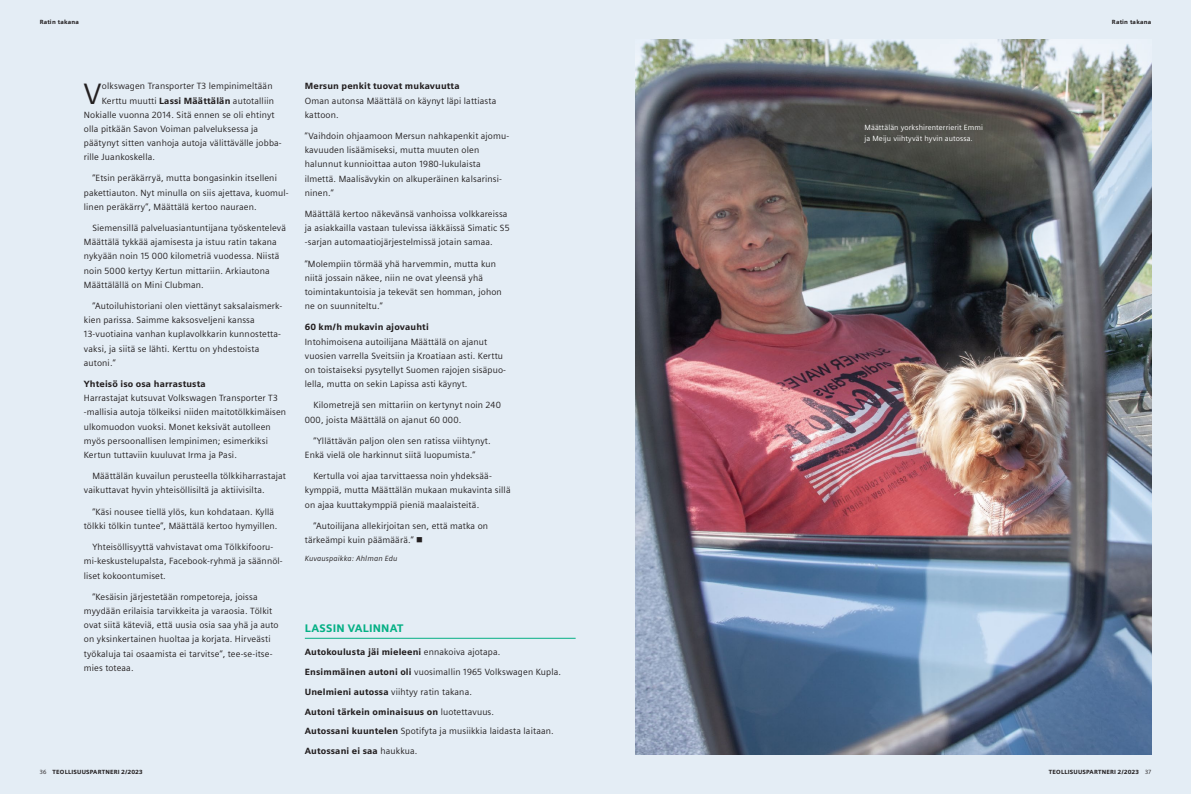
<style>
.page{position:relative;width:1191px;height:794px;background:#e4edf5}
.page>*{position:absolute;margin:0;border:0;box-sizing:border-box;transform-origin:0 0}
.t1{font:29.5px "Siemens Sans";color:#231f20}
.t2{font:900 11px "Siemens Sans";letter-spacing:.02em;color:#05b085}
.t3{font:9px/14.2px "Siemens Sans";letter-spacing:.015em;color:#231f20}
.t4{font:900 9px "Siemens Sans";letter-spacing:.015em;color:#231f20}
.t5{font:7.5px/10.6px "Siemens Sans";letter-spacing:.015em;color:#fff}
.t6{font:italic 7.5px "Siemens Sans";letter-spacing:.015em;color:#231f20}
.t7{font:900 6px "Siemens Sans";letter-spacing:.03em;color:#231f20}
.s1{font-weight:900}
.s2{font-weight:400}
</style>
<div class="page">
<img style="left:635px;top:40px;width:516px;height:714px">
<hr style="left:305px;top:638px;width:270px;height:1px;background:#05b085">
<p class="t7" style="left:40px;top:17px;width:41px">Ratin takana</p>
<p class="t7" style="left:1112px;top:17px;width:41px">Ratin takana</p>
<h1 class="t1" style="left:84px;top:71px;width:19px">V</h1>
<p class="t3" style="left:102px;top:78px;width:172px">olkswagen Transporter T3 lempinimeltään</p>
<p class="t3" style="left:102px;top:93px;width:174px">Kerttu muutti <span class="s1">Lassi Määttälän</span> autotalliin</p>
<p class="t3" style="left:84px;top:107px;width:192px">Nokialle vuonna 2014. Sitä ennen se oli ehtinyt</p>
<p class="t3" style="left:84px;top:121px;width:176px">olla pitkään Savon Voiman palveluksessa ja</p>
<p class="t3" style="left:84px;top:135px;width:199px">päätynyt sitten vanhoja autoja välittävälle jobba-</p>
<p class="t3" style="left:84px;top:149px;width:73px">rille Juankoskella.</p>
<p class="t3" style="left:84px;top:171px;width:206px;text-indent:9px">”Etsin peräkärryä, mutta bongasinkin itselleni pakettiauton. Nyt minulla on siis ajettava, kuomul&shy;linen peräkärry”, Määttälä kertoo nauraen.</p>
<p class="t3" style="left:84px;top:220px;width:204px;text-indent:9px">Siemensillä palveluasiantuntijana työskentelevä Määttälä tykkää ajamisesta ja istuu ratin takana nykyään noin 15 000 kilometriä vuodessa. Niistä noin 5000 kertyy Kertun mittariin. Arkiautona Määttälällä on Mini Clubman.</p>
<p class="t3" style="left:84px;top:298px;width:200px;text-indent:9px">”Autoiluhistoriani olen viettänyt saksalaismerk&shy;kien parissa. Saimme kaksosveljeni kanssa 13-vuotiaina vanhan kuplavolkkarin kunnostetta&shy;vaksi, ja siitä se lähti. Kerttu on yhdestoista autoni.”</p>
<p class="t4" style="left:84px;top:377px;width:124px">Yhteisö iso osa harrastusta</p>
<p class="t3" style="left:84px;top:390px;width:204px">Harrastajat kutsuvat Volkswagen Transporter T3 -mallisia autoja tölkeiksi niiden maitotölkkimäisen ulkomuodon vuoksi. Monet keksivät autolleen myös persoonallisen lempinimen; esimerkiksi Kertun tuttaviin kuuluvat Irma ja Pasi.</p>
<p class="t3" style="left:84px;top:468px;width:203px;text-indent:9px">Määttälän kuvailun perusteella tölkkiharrastajat vaikuttavat hyvin yhteisöllisiltä ja aktiivisilta.</p>
<p class="t3" style="left:84px;top:504px;width:195px;text-align:center">”Käsi nousee tiellä ylös, kun kohdataan. Kyllä tölkki tölkin tuntee”, Määttälä kertoo hymyillen.</p>
<p class="t3" style="left:84px;top:539px;width:200px;text-indent:9px">Yhteisöllisyyttä vahvistavat oma Tölkkifooru&shy;mi-keskustelupalsta, Facebook-ryhmä ja säännöl&shy;liset kokoontumiset.</p>
<p class="t3" style="left:84px;top:589px;width:196px;text-indent:9px">”Kesäisin järjestetään rompetoreja, joissa myydään erilaisia tarvikkeita ja varaosia. Tölkit ovat siitä käteviä, että uusia osia saa yhä ja auto on yksinkertainen huoltaa ja korjata. Hirveästi työkaluja tai osaamista ei tarvitse”, tee-se-itse&shy;mies toteaa.</p>
<p class="t4" style="left:305px;top:79px;width:156px">Mersun penkit tuovat mukavuutta</p>
<p class="t3" style="left:305px;top:93px;width:193px">Oman autonsa Määttälä on käynyt läpi lattiasta kattoon.</p>
<p class="t3" style="left:305px;top:128px;width:206px">”Vaihdoin ohjaamoon Mersun nahkapenkit ajomu&shy;kavuuden lisäämiseksi, mutta muuten olen halunnut kunnioittaa auton 1980-lukulaista ilmettä. Maalisävykin on alkuperäinen kalsarinsi&shy;ninen.”</p>
<p class="t3" style="left:305px;top:206px;width:206px">Määttälä kertoo näkevänsä vanhoissa volkkareissa ja asiakkailla vastaan tulevissa iäkkäissä Simatic S5 -sarjan automaatiojärjestelmissä jotain samaa.</p>
<p class="t3" style="left:305px;top:256px;width:198px">”Molempiin törmää yhä harvemmin, mutta kun niitä jossain näkee, niin ne ovat yleensä yhä toimintakuntoisia ja tekevät sen homman, johon ne on suunniteltu.”</p>
<p class="t4" style="left:305px;top:320px;width:125px">60 km/h mukavin ajovauhti</p>
<p class="t3" style="left:305px;top:334px;width:203px">Intohimoisena autoilijana Määttälä on ajanut vuosien varrella Sveitsiin ja Kroatiaan asti. Kerttu on toistaiseksi pysytellyt Suomen rajojen sisäpuo&shy;lella, mutta on sekin Lapissa asti käynyt.</p>
<p class="t3" style="left:305px;top:397px;width:198px;text-indent:9px">Kilometrejä sen mittariin on kertynyt noin 240<br>000, joista Määttälä on ajanut 60 000.</p>
<p class="t3" style="left:305px;top:433px;width:187px;text-indent:9px">”Yllättävän paljon olen sen ratissa viihtynyt.<br>Enkä vielä ole harkinnut siitä luopumista.”</p>
<p class="t3" style="left:305px;top:468px;width:207px;text-indent:9px">Kertulla voi ajaa tarvittaessa noin yhdeksää&shy;kymppiä, mutta Määttälän mukaan mukavinta sillä on ajaa kuuttakymppiä pieniä maalaisteitä.</p>
<p class="t3" style="left:305px;top:518px;width:185px;text-indent:9px">”Autoilijana allekirjoitan sen, että matka on tärkeämpi kuin päämäärä.” ■</p>
<p class="t6" style="left:305px;top:552px;width:94px">Kuvauspaikka: Ahlman Edu</p>
<p class="t2" style="left:305px;top:619px;width:100px">LASSIN VALINNAT</p>
<p class="t4" style="left:305px;top:644px;width:197px">Autokoulusta jäi mieleeni <span class="s2">ennakoiva ajotapa.</span></p>
<p class="t3" style="left:305px;top:664px;width:258px"><span class="s1">Ensimmäinen autoni oli</span> vuosimallin 1965 Volkswagen Kupla.</p>
<p class="t3" style="left:305px;top:684px;width:169px"><span class="s1">Unelmieni autossa</span> viihtyy ratin takana.</p>
<p class="t4" style="left:305px;top:704px;width:191px">Autoni tärkein ominaisuus on <span class="s2">luotettavuus.</span></p>
<p class="t3" style="left:305px;top:723px;width:250px"><span class="s1">Autossani kuuntelen</span> Spotifyta ja musiikkia laidasta laitaan.</p>
<p class="t4" style="left:305px;top:744px;width:114px">Autossani ei saa <span class="s2">haukkua.</span></p>
<p class="t5" style="left:864px;top:122px;width:120px">Määttälän yorkshirenterrierit Emmi ja Meiju viihtyvät hyvin autossa.</p>
<p class="t7" style="left:40px;top:767px;width:104px"><span class="s2">36</span> TEOLLISUUSPARTNERI 2/2023</p>
<p class="t7" style="left:1049px;top:767px;width:104px">TEOLLISUUSPARTNERI 2/2023 <span class="s2">37</span></p>
</div>
